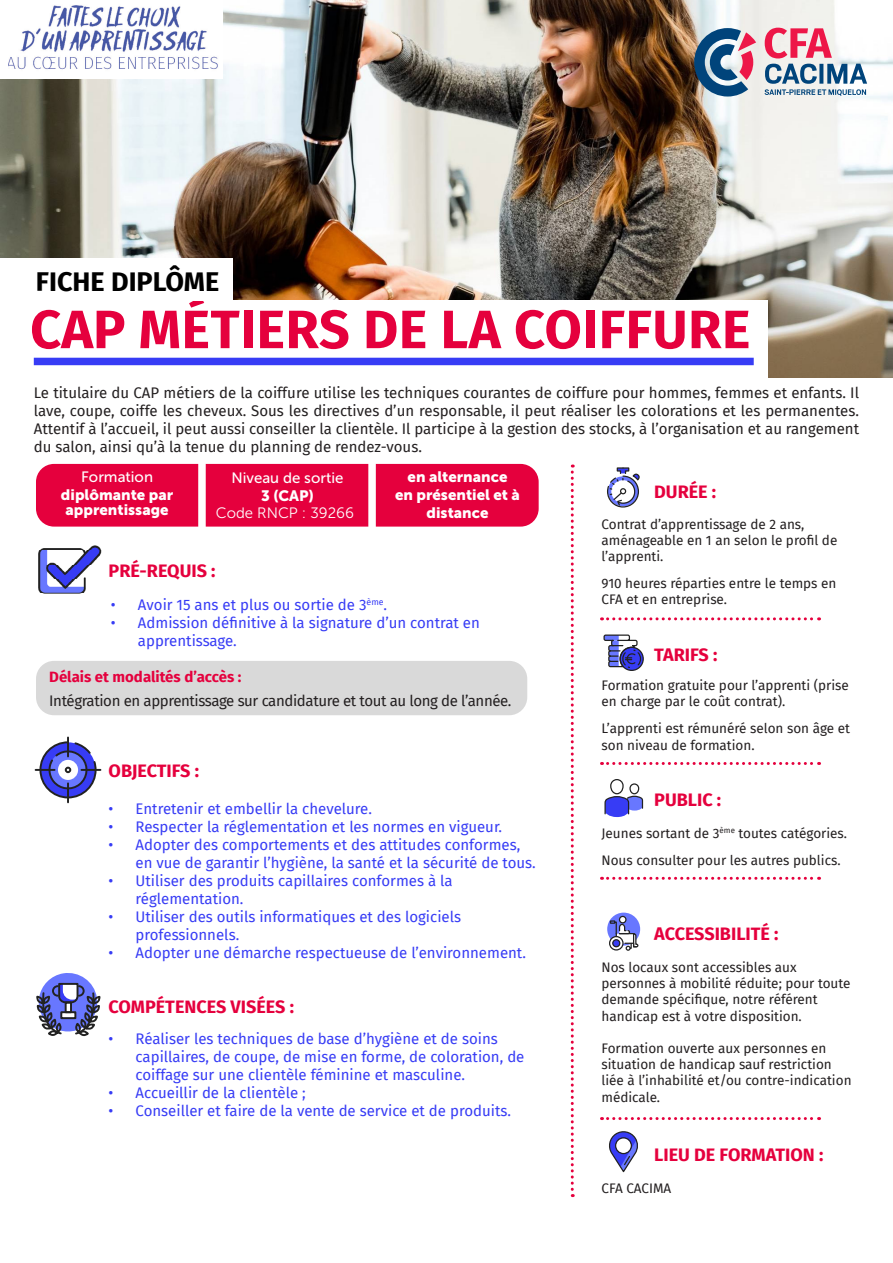
<style>
.page{position:relative;width:893px;height:1263px;background:#fff}
.page>*{position:absolute;margin:0;border:0;box-sizing:border-box;transform-origin:0 0}
.t1{font:700 54px "Fira Sans";letter-spacing:.01em;color:#e5003d}
.t2{font:700 27px "Fira Sans";color:#000}
.t3{font:700 18px "Fira Sans";color:#e5003d}
.t4{font:15px/18px "Fira Sans";color:#373cf5}
.t5{font:15px/18px "Fira Sans";letter-spacing:-.025em;color:#231f20;text-align:justify}
.t6{font:15px/18px "Museo Sans 900";color:#fff;text-align:center}
.t7{font:15px/17.4px "Museo Sans 500";color:#fff;text-align:center}
.t8{font:13.5px/16.2px "Fira Sans";color:#231f20}
.s1{font-family:"Museo Sans 900"}
.s2{font-family:"Museo Sans 300"}
.s3{font-family:"Museo Sans 500"}
.s4{font-weight:700;color:#e5003d}
</style>
<div class="page">
<img style="left:0;top:0;width:893px;height:377px">
<div style="left:0;top:300px;width:767px;height:78px;background:#fff"></div>
<svg style="left:694px;top:28px;width:62px;height:69px;background:#818aa4"></svg>
<svg style="left:764px;top:28px;width:103px;height:68px"></svg>
<div style="left:36px;top:464px;width:503px;height:63px;background:#e5003d;border-radius:18px"></div>
<img style="left:38px;top:545px;width:64px;height:49px">
<svg style="left:36px;top:737px;width:64px;height:65px"></svg>
<div style="left:198px;top:456px;width:8px;height:77px;background:#fff"></div>
<div style="left:368px;top:456px;width:8px;height:77px;background:#fff"></div>
<div style="left:34px;top:358px;width:720px;height:7px;background:#373cf5"></div>
<svg style="left:571px;top:464px;width:3px;height:733px"></svg>
<svg style="left:607px;top:467px;width:33px;height:41px"></svg>
<svg style="left:601px;top:617px;width:219px;height:3px"></svg>
<svg style="left:601px;top:762px;width:219px;height:3px"></svg>
<svg style="left:603px;top:634px;width:38px;height:35px"></svg>
<div style="left:619px;top:647px;width:25px;height:24px;border:1px solid #222;border-radius:50%"></div>
<svg style="left:604px;top:779px;width:40px;height:38px"></svg>
<svg style="left:601px;top:877px;width:219px;height:3px"></svg>
<svg style="left:607px;top:913px;width:33px;height:38px"></svg>
<div style="left:619px;top:916px;width:7px;height:7px;border:1px solid #222;border-radius:50%"></div>
<svg style="left:601px;top:1117px;width:219px;height:3px"></svg>
<svg style="left:609px;top:1131px;width:29px;height:42px"></svg>
<div style="left:615px;top:1137px;width:17px;height:17px;border:1px solid #222;border-radius:50%"></div>
<div style="left:0;top:258px;width:232px;height:43px;background:#fff"></div>
<div style="left:36px;top:661px;width:491px;height:54px;background:#d9d9d9;border-radius:18px"></div>
<svg style="left:36px;top:973px;width:65px;height:64px"></svg>
<img style="left:8px;top:0;width:215px;height:79px">
<div style="left:0;top:0;width:8px;height:79px;background:#fff"></div>
<p class="t2" style="left:36px;top:259px;width:185px">FICHE DIPLÔME</p>
<p class="t1" style="left:30px;top:284px;width:722px">CAP MÉTIERS DE LA COIFFURE</p>
<p class="t5" style="left:34px;top:383px;width:827px">Le titulaire du CAP métiers de la coiffure utilise les techniques courantes de coiffure pour hommes, femmes et enfants. Il lave, coupe, coiffe les cheveux. Sous les directives d’un responsable, il peut réaliser les colorations et les permanentes.<br>Attentif à l’accueil, il peut aussi conseiller la clientèle. Il participe à la gestion des stocks, à l’organisation et au rangement du salon, ainsi qu’à la tenue du planning de rendez-vous.</p>
<p class="t7" style="left:216px;top:469px;width:140px">Niveau de sortie<br><span class="s1">3 (CAP)<br></span><span class="s2">Code RNCP : 39266</span></p>
<p class="t6" style="left:395px;top:467px;width:126px">en alternance<br>en présentiel et à distance</p>
<p class="t3" style="left:654px;top:476px;width:64px">DURÉE :</p>
<p class="t8" style="left:601px;top:515px;width:237px">Contrat d’apprentissage de 2 ans, aménageable en 1 an selon le profil de l’apprenti.</p>
<p class="t8" style="left:601px;top:575px;width:236px">910 heures réparties entre le temps en<br>CFA et en entreprise.</p>
<p class="t6" style="left:61px;top:467px;width:114px"><span class="s3">Formation </span>diplômante par</p>
<p class="t6" style="left:66px;top:500px;width:105px">apprentissage</p>
<p class="t3" style="left:109px;top:556px;width:108px">PRÉ-REQUIS :</p>
<p class="t4" style="left:111px;top:596px;width:278px">• Avoir 15 ans et plus ou sortie de 3<sup>ème</sup>.</p>
<p class="t4" style="left:138px;top:614px;width:343px;text-indent:-27px">• Admission définitive à la signature d’un contrat en apprentissage.</p>
<p class="t3" style="left:654px;top:639px;width:65px">TARIFS :</p>
<p class="t8" style="left:601px;top:677px;width:249px">Formation gratuite pour l’apprenti (prise en charge par le coût contrat).</p>
<p class="t8" style="left:601px;top:720px;width:250px">L’apprenti est rémunéré selon son âge et son niveau de formation.</p>
<p class="t5" style="left:49px;top:664px;width:464px;line-height:24px"><span class="s4">Délais et modalités d’accès :<br></span>Intégration en apprentissage sur candidature et tout au long de l’année.</p>
<p class="t3" style="left:109px;top:756px;width:92px">OBJECTIFS :</p>
<p class="t4" style="left:109px;top:799px;width:265px">• Entretenir et embellir la chevelure.</p>
<p class="t4" style="left:109px;top:817px;width:395px">• Respecter la réglementation et les normes en vigueur.</p>
<p class="t4" style="left:136px;top:835px;width:402px;text-indent:-27px">• Adopter des comportements et des attitudes conformes, en vue de garantir l’hygiène, la santé et la sécurité de tous.</p>
<p class="t4" style="left:136px;top:871px;width:318px;text-indent:-27px">• Utiliser des produits capillaires conformes à la réglementation.</p>
<p class="t4" style="left:136px;top:907px;width:327px;text-indent:-27px">• Utiliser des outils informatiques et des logiciels professionnels.</p>
<p class="t4" style="left:109px;top:943px;width:419px">• Adopter une démarche respectueuse de l’environnement.</p>
<p class="t3" style="left:109px;top:991px;width:187px">COMPÉTENCES VISÉES :</p>
<p class="t4" style="left:136px;top:1029px;width:390px;text-indent:-27px">• Réaliser les techniques de base d’hygiène et de soins capillaires, de coupe, de mise en forme, de coloration, de coiffage sur une clientèle féminine et masculine.</p>
<p class="t4" style="left:109px;top:1083px;width:199px">• Accueillir de la clientèle ;</p>
<p class="t4" style="left:109px;top:1101px;width:404px">• Conseiller et faire de la vente de service et de produits.</p>
<p class="t3" style="left:654px;top:785px;width:69px">PUBLIC :</p>
<p class="t8" style="left:601px;top:819px;width:247px;line-height:27px">Jeunes sortant de 3<sup>ème</sup> toutes catégories.<br>Nous consulter pour les autres publics.</p>
<p class="t3" style="left:654px;top:919px;width:126px">ACCESSIBILITÉ :</p>
<p class="t8" style="left:601px;top:959px;width:250px">Nos locaux sont accessibles aux personnes à mobilité réduite; pour toute demande spécifique, notre référent handicap est à votre disposition.</p>
<p class="t8" style="left:601px;top:1040px;width:252px">Formation ouverte aux personnes en situation de handicap sauf restriction liée à l’inhabilité et/ou contre-indication médicale.</p>
<p class="t3" style="left:654px;top:1140px;width:171px">LIEU DE FORMATION :</p>
<p class="t8" style="left:601px;top:1180px;width:71px">CFA CACIMA</p>
</div>
